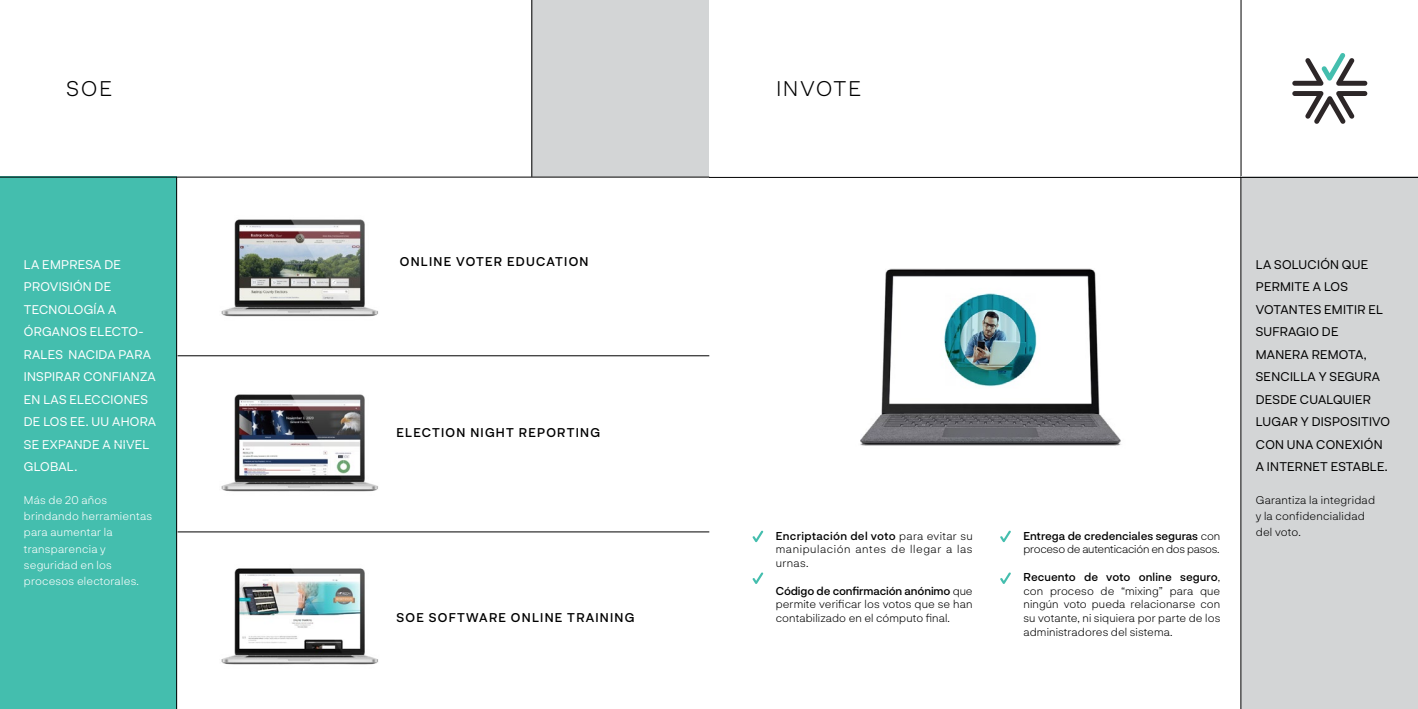
<style>
.page{position:relative;width:1418px;height:709px;background:#fff}
.page>*{position:absolute;margin:0;border:0;box-sizing:border-box;transform-origin:0 0}
.t1{font:300 21.25px "Neurial Grotesk";letter-spacing:.1em;color:#000}
.t2{font:12.5px/22.5px "Neurial Grotesk";letter-spacing:.02em;color:#000}
.t3{font:12.5px/22.5px "Neurial Grotesk";letter-spacing:.02em;color:#fff}
.t4{font:500 12.5px "Neurial Grotesk";letter-spacing:.1em;color:#000}
.t5{font:300 11.25px/13.8px "Neurial Grotesk";letter-spacing:.01em;color:#000;text-align:justify}
.t6{font:300 11.25px/16.2px "Neurial Grotesk";letter-spacing:.02em;color:#fff}
.t7{font:300 11.25px/13.8px "Neurial Grotesk";letter-spacing:-.02em;color:#000}
.s1{font-weight:500}
</style>
<div class="page">
<hr style="left:1240px;top:0;width:1px;height:177px;background:#000">
<svg style="left:1292px;top:53px;width:75px;height:71px"></svg>
<svg style="left:752px;top:530px;width:11px;height:12px"></svg>
<svg style="left:752px;top:572px;width:11px;height:12px"></svg>
<svg style="left:1000px;top:530px;width:11px;height:12px"></svg>
<svg style="left:1000px;top:572px;width:11px;height:12px"></svg>
<img style="left:860px;top:268px;width:261px;height:178px">
<div style="left:531px;top:0;width:177px;height:177px;background:#d3d5d6"></div>
<img style="left:221px;top:219px;width:157px;height:98px">
<img style="left:221px;top:394px;width:157px;height:98px">
<img style="left:221px;top:568px;width:157px;height:97px">
<div style="left:0;top:177px;width:177px;height:532px;background:#44beae"></div>
<div style="left:1241px;top:177px;width:176px;height:532px;background:#d3d5d6"></div>
<hr style="left:0;top:177px;width:709px;height:1px;background:#000">
<hr style="left:177px;top:355px;width:532px;height:1px;background:#000">
<hr style="left:177px;top:531px;width:532px;height:1px;background:#000">
<hr style="left:176px;top:177px;width:1px;height:532px;background:#000">
<hr style="left:1240px;top:177px;width:1px;height:532px;background:#000">
<hr style="left:531px;top:0;width:1px;height:177px;background:#000">
<hr style="left:709px;top:177px;width:708px;height:1px;background:#000">
<h1 class="t1" style="left:66px;top:74px;width:47px">SOE</h1>
<p class="t3" style="left:24px;top:252px;width:134px">LA EMPRESA DE<br>PROVISIÓN DE<br>TECNOLOGÍA A<br>ÓRGANOS ELECTO-<br>RALES NACIDA PARA<br>INSPIRAR CONFIANZA<br>EN LAS ELECCIONES<br>DE LOS EE. UU AHORA<br>SE EXPANDE A NIVEL<br>GLOBAL.</p>
<p class="t6" style="left:24px;top:491px;width:130px">Más de 20 años brindando herramientas para aumentar la transparencia y seguridad en los procesos electorales.</p>
<p class="t4" style="left:400px;top:252px;width:190px">ONLINE VOTER EDUCATION</p>
<p class="t4" style="left:396px;top:424px;width:205px">ELECTION NIGHT REPORTING</p>
<p class="t4" style="left:396px;top:608px;width:239px">SOE SOFTWARE ONLINE TRAINING</p>
<h1 class="t1" style="left:776px;top:74px;width:86px">INVOTE</h1>
<p class="t5" style="left:775px;top:528px;width:198px"><span class="s1">Encriptación del voto</span> para evitar su manipulación antes de llegar a las urnas.</p>
<p class="t5" style="left:775px;top:583px;width:198px"><span class="s1">Código de confirmación anónimo</span> que permite verificar los votos que se han contabilizado en el cómputo final.</p>
<p class="t7" style="left:1023px;top:528px;width:198px"><span class="s1">Entrega de credenciales seguras</span> con proceso de autenticación en dos pasos.</p>
<p class="t5" style="left:1023px;top:569px;width:198px"><span class="s1">Recuento de voto online seguro</span>, con proceso de “mixing” para que ningún voto pueda relacionarse con su votante, ni siquiera por parte de los administradores del sistema.</p>
<p class="t2" style="left:1255px;top:252px;width:136px">LA SOLUCIÓN QUE<br>PERMITE A LOS<br>VOTANTES EMITIR EL<br>SUFRAGIO DE<br>MANERA REMOTA,<br>SENCILLA Y SEGURA<br>DESDE CUALQUIER<br>LUGAR Y DISPOSITIVO<br>CON UNA CONEXIÓN<br>A INTERNET ESTABLE.</p>
<p class="t5" style="left:1255px;top:491px;width:121px;line-height:16.2px;text-align:left">Garantiza la integridad y la confidencialidad del voto.</p>
</div>
